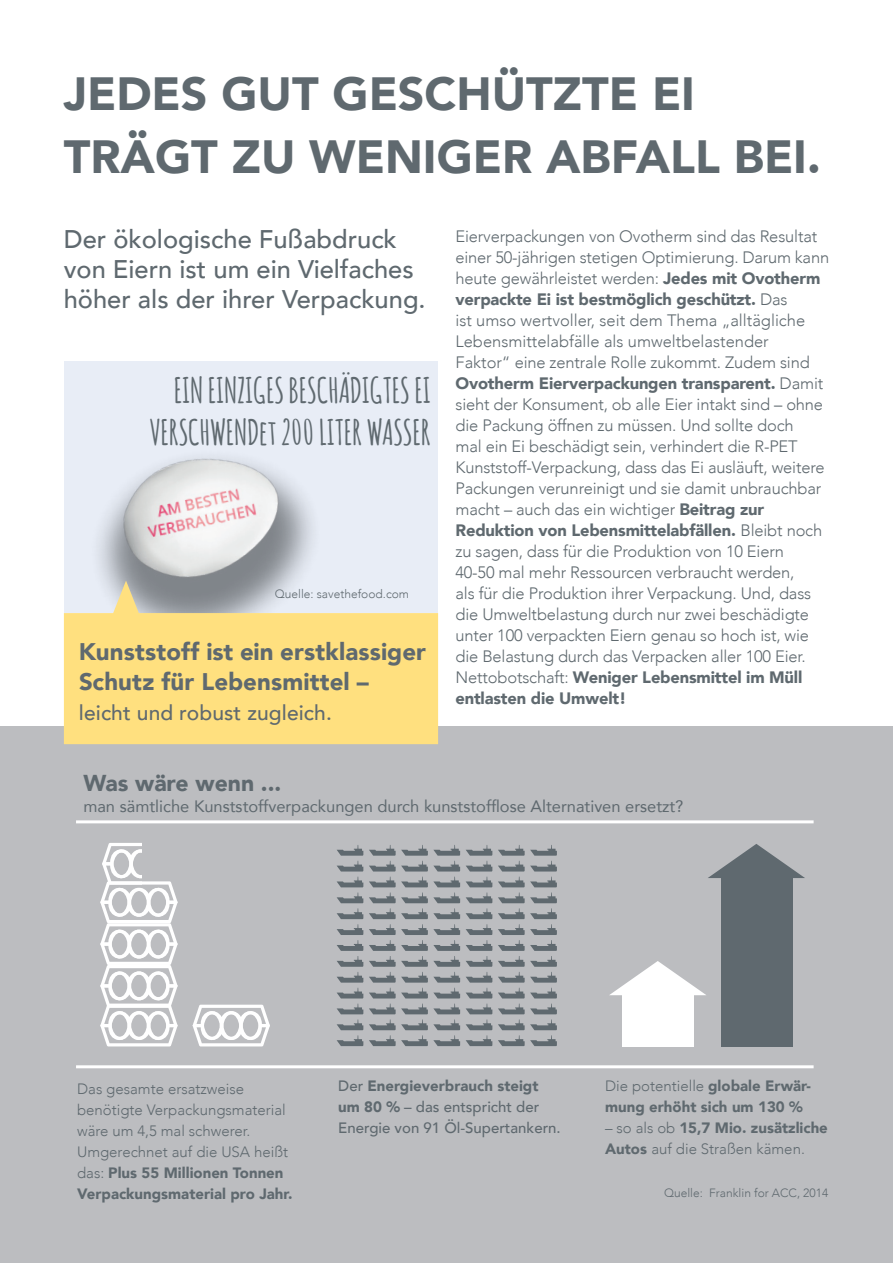
<style>
.page{position:relative;width:893px;height:1263px;background:#fff}
.page>*{position:absolute;margin:0;border:0;box-sizing:border-box;transform-origin:0 0}
.t1{font:900 46.5px/63px "Avenir";color:#5f696f}
.t2{font:700 34.5px/41.4px "Amatic";letter-spacing:.02em;color:#5f696f;text-align:right}
.t3{font:500 25.5px/30px "Avenir";color:#5f696f}
.t4{font:900 24px/30px "Avenir";letter-spacing:.005em;color:#5f696f}
.t5{font:900 22.95px "Avenir";color:#5f696f}
.t6{font:500 21px "Avenir";letter-spacing:.005em;color:#5f696f}
.t7{font:300 16.5px/21px "Avenir";letter-spacing:-.01em;color:#5f696f}
.t8{font:16.5px "Avenir";color:#5f696f}
.t9{font:300 15px/21px "Avenir";color:#5f696f}
.t10{font:500 15px/21px "Avenir";color:#5f696f}
.t11{font:900 15px/21px "Avenir";color:#5f696f}
.t12{font:300 12px "Avenir";color:#5f696f}
.s1{font-weight:900}
.s2{font-weight:300}
</style>
<div class="page">
<div style="left:64px;top:362px;width:373px;height:251px;background:#e8edf6"></div>
<img style="left:63px;top:458px;width:249px;height:234px">
<div style="left:0;top:726px;width:893px;height:537px;background:#bcbdc0"></div>
<svg style="left:64px;top:581px;width:374px;height:163px;background:#f4dc8f"></svg>
<svg style="left:337px;top:845px;width:26px;height:26px"></svg>
<svg style="left:369px;top:845px;width:91px;height:26px"></svg>
<svg style="left:466px;top:845px;width:26px;height:26px"></svg>
<svg style="left:498px;top:845px;width:59px;height:26px"></svg>
<svg style="left:337px;top:877px;width:26px;height:169px"></svg>
<svg style="left:369px;top:877px;width:91px;height:169px"></svg>
<svg style="left:466px;top:877px;width:26px;height:169px"></svg>
<svg style="left:498px;top:877px;width:59px;height:169px"></svg>
<div style="left:622px;top:995px;width:71px;height:51px;background:#fff"></div>
<div style="left:721px;top:877px;width:72px;height:169px;background:#5f696f"></div>
<svg style="left:192px;top:1005px;width:78px;height:41px"></svg>
<svg style="left:100px;top:843px;width:78px;height:203px"></svg>
<hr style="left:76px;top:1065px;width:738px;height:3px;background:#fff">
<hr style="left:76px;top:820px;width:738px;height:3px;background:#fff">
<svg style="left:708px;top:844px;width:97px;height:34px"></svg>
<svg style="left:610px;top:961px;width:96px;height:34px"></svg>
<h1 class="t1" style="left:64px;top:61px;width:758px">JEDES GUT GESCHÜTZTE EI<br>TRÄGT ZU WENIGER ABFALL BEI.</h1>
<h3 class="t3" style="left:64px;top:222px;width:363px">Der ökologische Fußabdruck von Eiern ist um ein Vielfaches höher als der ihrer Verpackung.</h3>
<h2 class="t2" style="left:150px;top:368px;width:282px">EIN EINZIGES BESCHÄDIGTES EI<br>VERSCHWENDet 200 LITER WASSER</h2>
<p class="t12" style="left:275px;top:587px;width:136px">Quelle: savethefood.com</p>
<h3 class="t4" style="left:79px;top:636px;width:349px">Kunststoff ist ein erstklassiger<br>Schutz für Lebensmittel –</h3>
<p class="t6" style="left:79px;top:694px;width:254px">leicht und robust zugleich.</p>
<p class="t7" style="left:455px;top:226px;width:375px">Eierverpackungen von Ovotherm sind das Resultat einer 50-jährigen stetigen Optimierung. Darum kann heute gewährleistet werden: <span class="s1">Jedes mit Ovotherm verpackte Ei ist bestmöglich geschützt.</span> Das<br>ist umso wertvoller, seit dem Thema „alltägliche Lebensmittelabfälle als umweltbelastender<br>Faktor“ eine zentrale Rolle zukommt. Zudem sind <span class="s1">Ovotherm Eierverpackungen transparent.</span> Damit sieht der Konsument, ob alle Eier intakt sind – ohne die Packung öffnen zu müssen. Und sollte doch<br>mal ein Ei beschädigt sein, verhindert die R-PET Kunststoff-Verpackung, dass das Ei ausläuft, weitere Packungen verunreinigt und sie damit unbrauchbar macht – auch das ein wichtiger <span class="s1">Beitrag zur Reduktion von Lebensmittelabfällen.</span> Bleibt noch zu sagen, dass für die Produktion von 10 Eiern<br>40-50 mal mehr Ressourcen verbraucht werden,<br>als für die Produktion ihrer Verpackung. Und, dass die Umweltbelastung durch nur zwei beschädigte unter 100 verpackten Eiern genau so hoch ist, wie die Belastung durch das Verpacken aller 100 Eier.<br>Nettobotschaft: <span class="s1">Weniger Lebensmittel im Müll entlasten die Umwelt!</span></p>
<h3 class="t5" style="left:83px;top:763px;width:199px">Was wäre wenn ...</h3>
<p class="t8" style="left:83px;top:792px;width:601px">man sämtliche Kunststoffverpackungen durch kunststofflose Alternativen ersetzt?</p>
<p class="t9" style="left:77px;top:1078px;width:217px">Das gesamte ersatzweise benötigte Verpackungsmaterial wäre um 4,5 mal schwerer.<br>Umgerechnet auf die USA heißt das: <span class="s1">Plus 55 Millionen Tonnen<br>Verpackungsmaterial pro Jahr.</span></p>
<p class="t10" style="left:338px;top:1075px;width:224px">Der <span class="s1">Energieverbrauch steigt um 80 %</span> – das entspricht der<br>Energie von 91 Öl-Supertankern.</p>
<p class="t11" style="left:605px;top:1075px;width:207px"><span class="s2">Die potentielle</span> globale Erwär&shy;mung erhöht sich um 130 %</p>
<p class="t9" style="left:605px;top:1117px;width:224px">– so als ob <span class="s1">15,7 Mio. zusätzliche<br>Autos</span> auf die Straßen kämen.</p>
<p class="t12" style="left:664px;top:1186px;width:166px">Quelle: Franklin for ACC, 2014</p>
</div>
